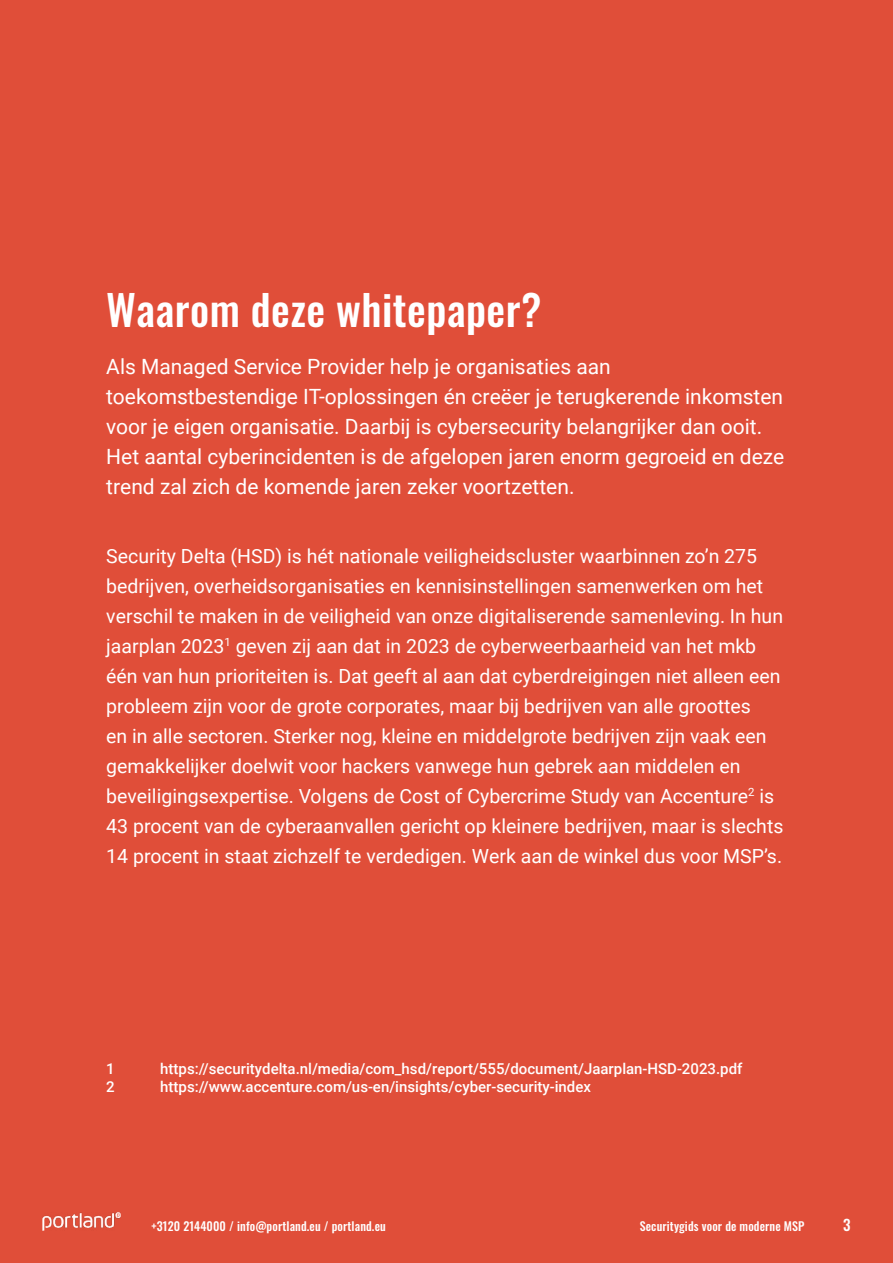
<style>
.page{position:relative;width:893px;height:1263px;background:#e04e39}
.page>*{position:absolute;margin:0;border:0;box-sizing:border-box;transform-origin:0 0}
.t1{font:500 42px "Oswald";letter-spacing:.01em;color:#fff}
.t2{font:21px/30px "Roboto";color:#fff}
.t3{font:19.5px/30px "Roboto";color:#fff}
.t4{font:500 15px "Roboto";color:#fff}
.t5{font:500 15px "Oswald";color:#fff}
.t6{font:500 12px "Oswald";letter-spacing:.01em;color:#fff}
</style>
<div class="page">
<img style="left:43px;top:1213px;width:77px;height:17px">
<h1 class="t1" style="left:106px;top:288px;width:437px">Waarom deze whitepaper?</h1>
<p class="t2" style="left:106px;top:351px;width:680px">Als Managed Service Provider help je organisaties aan toekomstbestendige IT-oplossingen én creëer je terugkerende inkomsten voor je eigen organisatie. Daarbij is cybersecurity belangrijker dan ooit.<br>Het aantal cyberincidenten is de afgelopen jaren enorm gegroeid en deze trend zal zich de komende jaren zeker voortzetten.</p>
<p class="t3" style="left:106px;top:540px;width:679px">Security Delta (HSD) is hét nationale veiligheidscluster waarbinnen zo’n 275 bedrijven, overheidsorganisaties en kennisinstellingen samenwerken om het verschil te maken in de veiligheid van onze digitaliserende samenleving. In hun jaarplan 2023<sup>1</sup> geven zij aan dat in 2023 de cyberweerbaarheid van het mkb één van hun prioriteiten is. Dat geeft al aan dat cyberdreigingen niet alleen een probleem zijn voor de grote corporates, maar bij bedrijven van alle groottes<br>en in alle sectoren. Sterker nog, kleine en middelgrote bedrijven zijn vaak een gemakkelijker doelwit voor hackers vanwege hun gebrek aan middelen en beveiligingsexpertise. Volgens de Cost of Cybercrime Study van Accenture<sup>2</sup> is 43 procent van de cyberaanvallen gericht op kleinere bedrijven, maar is slechts 14 procent in staat zichzelf te verdedigen. Werk aan de winkel dus voor MSP’s.</p>
<p class="t4" style="left:106px;top:1058px;width:10px">1</p>
<p class="t4" style="left:160px;top:1058px;width:584px">https://securitydelta.nl/media/com_hsd/report/555/document/Jaarplan-HSD-2023.pdf</p>
<p class="t4" style="left:106px;top:1076px;width:10px">2</p>
<p class="t4" style="left:160px;top:1076px;width:432px">https://www.accenture.com/us-en/insights/cyber-security-index</p>
<p class="t6" style="left:152px;top:1220px;width:236px">+3120 2144000 / info@portland.eu / portland.eu</p>
<p class="t6" style="left:640px;top:1220px;width:166px">Securitygids voor de moderne MSP</p>
<p class="t5" style="left:843px;top:1217px;width:9px">3</p>
</div>
